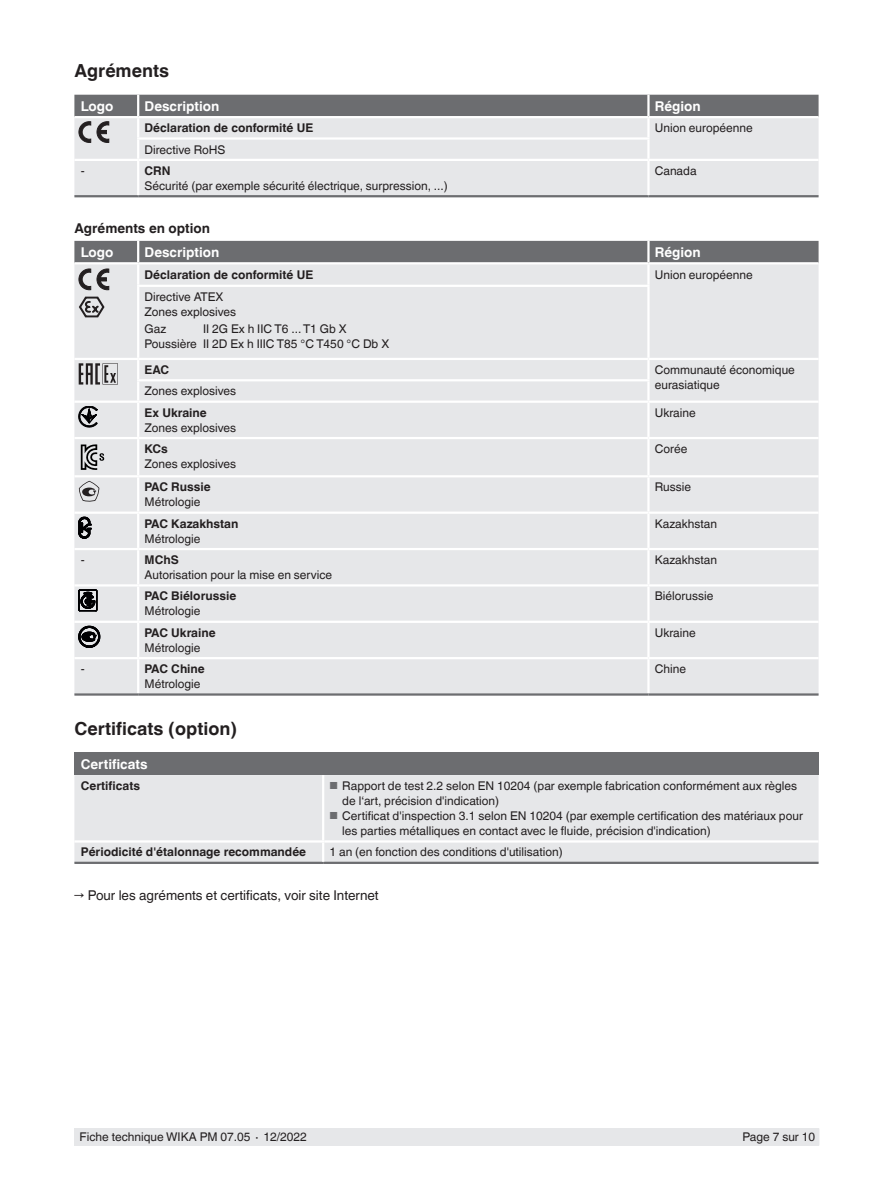
<style>
.page{position:relative;width:893px;height:1188px;background:#fff}
.page>*{position:absolute;margin:0;border:0;box-sizing:border-box;transform-origin:0 0}
.t1{font:700 18px "Helvetica World";color:#231f20}
.t2{font:700 13.5px "Helvetica World";color:#fff}
.t3{font:13.5px "Helvetica World";color:#231f20}
.t4{font:700 13.5px "Helvetica World";color:#231f20}
.t5{font:12px/15px "Helvetica World";color:#231f20}
.t6{font:700 12px "Helvetica World";color:#231f20}
.s1{font-size:10.2px;color:#6c6d70}
</style>
<div class="page">
<div style="left:75px;top:1128px;width:744px;height:17px;background:#e6e7e9"></div>
<div style="left:74px;top:161px;width:745px;height:34px;background:#e6e7e9"></div>
<hr style="left:74px;top:195px;width:64px;height:2px;background:#6c6d70">
<hr style="left:138px;top:195px;width:510px;height:2px;background:#6c6d70">
<hr style="left:648px;top:195px;width:171px;height:2px;background:#6c6d70">
<hr style="left:647px;top:161px;width:3px;height:34px;background:#fff">
<hr style="left:137px;top:161px;width:2px;height:34px;background:#fff">
<div style="left:74px;top:241px;width:745px;height:21px;background:#6c6d70"></div>
<div style="left:74px;top:264px;width:745px;height:429px;background:#e6e7e9"></div>
<hr style="left:138px;top:358px;width:510px;height:2px;background:#fff">
<hr style="left:137px;top:379px;width:513px;height:2px;background:#fff">
<hr style="left:138px;top:437px;width:510px;height:2px;background:#fff">
<hr style="left:138px;top:512px;width:510px;height:2px;background:#fff">
<hr style="left:137px;top:514px;width:2px;height:34px;background:#fff">
<hr style="left:647px;top:514px;width:3px;height:34px;background:#fff">
<hr style="left:137px;top:587px;width:2px;height:34px;background:#fff">
<hr style="left:647px;top:587px;width:3px;height:34px;background:#fff">
<hr style="left:647px;top:403px;width:3px;height:34px;background:#fff">
<hr style="left:138px;top:621px;width:510px;height:2px;background:#fff">
<hr style="left:137px;top:623px;width:2px;height:34px;background:#fff">
<hr style="left:648px;top:621px;width:171px;height:2px;background:#fff">
<hr style="left:647px;top:623px;width:3px;height:34px;background:#fff">
<hr style="left:137px;top:403px;width:2px;height:34px;background:#fff">
<hr style="left:74px;top:621px;width:64px;height:2px;background:#fff">
<hr style="left:74px;top:401px;width:64px;height:2px;background:#fff">
<hr style="left:138px;top:401px;width:510px;height:2px;background:#fff">
<hr style="left:648px;top:401px;width:171px;height:2px;background:#fff">
<hr style="left:74px;top:475px;width:64px;height:2px;background:#fff">
<hr style="left:138px;top:475px;width:510px;height:2px;background:#fff">
<hr style="left:648px;top:475px;width:171px;height:2px;background:#fff">
<hr style="left:74px;top:584px;width:64px;height:3px;background:#fff">
<hr style="left:138px;top:584px;width:510px;height:3px;background:#fff">
<hr style="left:648px;top:584px;width:171px;height:3px;background:#fff">
<hr style="left:74px;top:657px;width:64px;height:2px;background:#fff">
<hr style="left:138px;top:657px;width:510px;height:2px;background:#fff">
<hr style="left:648px;top:657px;width:171px;height:2px;background:#fff">
<hr style="left:74px;top:548px;width:64px;height:2px;background:#fff">
<hr style="left:138px;top:548px;width:510px;height:2px;background:#fff">
<hr style="left:137px;top:550px;width:2px;height:34px;background:#fff">
<hr style="left:648px;top:548px;width:171px;height:2px;background:#fff">
<hr style="left:647px;top:550px;width:3px;height:34px;background:#fff">
<hr style="left:137px;top:659px;width:2px;height:34px;background:#fff">
<hr style="left:647px;top:659px;width:3px;height:34px;background:#fff">
<hr style="left:74px;top:437px;width:64px;height:2px;background:#fff">
<hr style="left:137px;top:439px;width:2px;height:36px;background:#fff">
<hr style="left:74px;top:512px;width:64px;height:2px;background:#fff">
<hr style="left:648px;top:437px;width:171px;height:2px;background:#fff">
<hr style="left:647px;top:439px;width:3px;height:36px;background:#fff">
<hr style="left:648px;top:512px;width:171px;height:2px;background:#fff">
<hr style="left:137px;top:264px;width:2px;height:21px;background:#fff">
<hr style="left:137px;top:287px;width:2px;height:71px;background:#fff">
<hr style="left:647px;top:264px;width:3px;height:21px;background:#fff">
<hr style="left:647px;top:287px;width:3px;height:71px;background:#fff">
<hr style="left:74px;top:358px;width:64px;height:2px;background:#fff">
<svg style="left:137px;top:360px;width:2px;height:19px"></svg>
<hr style="left:137px;top:381px;width:2px;height:20px;background:#fff">
<hr style="left:648px;top:358px;width:171px;height:2px;background:#fff">
<hr style="left:647px;top:360px;width:3px;height:19px;background:#fff">
<hr style="left:647px;top:381px;width:3px;height:20px;background:#fff">
<hr style="left:74px;top:693px;width:64px;height:3px;background:#6c6d70">
<hr style="left:138px;top:693px;width:510px;height:3px;background:#6c6d70">
<hr style="left:648px;top:693px;width:171px;height:3px;background:#6c6d70">
<hr style="left:137px;top:241px;width:2px;height:21px;background:#fff">
<hr style="left:647px;top:241px;width:3px;height:21px;background:#fff">
<hr style="left:137px;top:285px;width:513px;height:2px;background:#fff">
<hr style="left:647px;top:477px;width:3px;height:35px;background:#fff">
<hr style="left:137px;top:477px;width:2px;height:35px;background:#fff">
<svg style="left:81px;top:444px;width:23px;height:26px"></svg>
<div style="left:74px;top:753px;width:745px;height:22px;background:#6c6d70"></div>
<div style="left:74px;top:775px;width:745px;height:87px;background:#e6e7e9"></div>
<hr style="left:322px;top:775px;width:2px;height:65px;background:#fff">
<hr style="left:74px;top:862px;width:249px;height:2px;background:#6c6d70">
<hr style="left:323px;top:862px;width:496px;height:2px;background:#6c6d70">
<hr style="left:74px;top:840px;width:250px;height:3px;background:#fff">
<hr style="left:324px;top:840px;width:495px;height:3px;background:#fff">
<svg style="left:322px;top:843px;width:2px;height:19px"></svg>
<svg style="left:74px;top:95px;width:745px;height:64px;background:#bebfc1"></svg>
<svg style="left:79px;top:269px;width:12px;height:21px"></svg>
<svg style="left:97px;top:269px;width:12px;height:21px"></svg>
<svg style="left:79px;top:296px;width:26px;height:22px"></svg>
<svg style="left:79px;top:363px;width:39px;height:22px"></svg>
<svg style="left:79px;top:406px;width:18px;height:21px"></svg>
<svg style="left:79px;top:481px;width:20px;height:21px"></svg>
<svg style="left:79px;top:517px;width:12px;height:21px"></svg>
<svg style="left:79px;top:590px;width:18px;height:21px"></svg>
<svg style="left:79px;top:626px;width:21px;height:21px"></svg>
<h1 class="t1" style="left:74px;top:60px;width:96px">Agréments</h1>
<p class="t2" style="left:81px;top:98px;width:34px">Logo</p>
<p class="t2" style="left:145px;top:98px;width:76px">Description</p>
<p class="t2" style="left:655px;top:98px;width:47px">Région</p>
<p class="t6" style="left:145px;top:121px;width:170px">Déclaration de conformité UE</p>
<p class="t5" style="left:655px;top:120px;width:99px">Union européenne</p>
<p class="t5" style="left:145px;top:142px;width:82px">Directive RoHS</p>
<p class="t5" style="left:81px;top:163px;width:5px">-</p>
<p class="t6" style="left:145px;top:164px;width:27px">CRN</p>
<p class="t5" style="left:145px;top:178px;width:305px">Sécurité (par exemple sécurité électrique, surpression, ...)</p>
<p class="t5" style="left:655px;top:163px;width:43px">Canada</p>
<p class="t4" style="left:74px;top:221px;width:137px">Agréments en option</p>
<p class="t2" style="left:81px;top:244px;width:34px">Logo</p>
<p class="t2" style="left:145px;top:244px;width:76px">Description</p>
<p class="t2" style="left:655px;top:244px;width:47px">Région</p>
<p class="t6" style="left:145px;top:268px;width:170px">Déclaration de conformité UE</p>
<p class="t5" style="left:655px;top:268px;width:99px">Union européenne</p>
<p class="t5" style="left:145px;top:289px;width:93px">Directive ATEX<br>Zones explosives</p>
<p class="t5" style="left:145px;top:322px;width:23px">Gaz</p>
<p class="t5" style="left:145px;top:322px;width:246px;text-indent:58px">II 2G Ex h IIC T6 ... T1 Gb X<br>Poussière II 2D Ex h IIIC T85 °C T450 °C Db X</p>
<p class="t6" style="left:145px;top:363px;width:26px">EAC</p>
<p class="t5" style="left:655px;top:362px;width:142px">Communauté économique eurasiatique</p>
<p class="t5" style="left:145px;top:384px;width:93px">Zones explosives</p>
<p class="t6" style="left:145px;top:406px;width:64px">Ex Ukraine</p>
<p class="t5" style="left:145px;top:420px;width:93px">Zones explosives</p>
<p class="t5" style="left:655px;top:405px;width:42px">Ukraine</p>
<p class="t6" style="left:145px;top:442px;width:25px">KCs</p>
<p class="t5" style="left:145px;top:456px;width:93px">Zones explosives</p>
<p class="t5" style="left:655px;top:441px;width:34px">Corée</p>
<p class="t6" style="left:145px;top:480px;width:68px">PAC Russie</p>
<p class="t5" style="left:145px;top:495px;width:58px">Métrologie</p>
<p class="t5" style="left:655px;top:480px;width:38px">Russie</p>
<p class="t6" style="left:145px;top:517px;width:95px">PAC Kazakhstan</p>
<p class="t5" style="left:145px;top:531px;width:58px">Métrologie</p>
<p class="t5" style="left:655px;top:516px;width:64px">Kazakhstan</p>
<p class="t5" style="left:81px;top:552px;width:5px">-</p>
<p class="t6" style="left:145px;top:553px;width:36px">MChS</p>
<p class="t5" style="left:145px;top:567px;width:189px">Autorisation pour la mise en service</p>
<p class="t5" style="left:655px;top:552px;width:64px">Kazakhstan</p>
<p class="t6" style="left:145px;top:589px;width:93px">PAC Biélorussie</p>
<p class="t5" style="left:145px;top:604px;width:58px">Métrologie</p>
<p class="t5" style="left:655px;top:589px;width:60px">Biélorussie</p>
<p class="t6" style="left:145px;top:626px;width:73px">PAC Ukraine</p>
<p class="t5" style="left:145px;top:640px;width:58px">Métrologie</p>
<p class="t5" style="left:655px;top:625px;width:42px">Ukraine</p>
<p class="t5" style="left:81px;top:662px;width:5px">-</p>
<p class="t6" style="left:145px;top:662px;width:62px">PAC Chine</p>
<p class="t5" style="left:145px;top:677px;width:58px">Métrologie</p>
<p class="t5" style="left:655px;top:662px;width:33px">Chine</p>
<h1 class="t1" style="left:74px;top:718px;width:164px">Certificats (option)</h1>
<p class="t2" style="left:81px;top:756px;width:68px">Certificats</p>
<p class="t6" style="left:81px;top:779px;width:61px">Certificats</p>
<p class="t5" style="left:342px;top:778px;width:456px;text-indent:-13px"><span class="s1">■</span> Rapport de test 2.2 selon EN 10204 (par exemple fabrication conformément aux règles de l‘art, précision d'indication)</p>
<p class="t5" style="left:342px;top:808px;width:462px;text-indent:-13px"><span class="s1">■</span> Certificat d'inspection 3.1 selon EN 10204 (par exemple certification des matériaux pour les parties métalliques en contact avec le fluide, précision d'indication)</p>
<p class="t6" style="left:81px;top:845px;width:227px">Périodicité d'étalonnage recommandée</p>
<p class="t5" style="left:330px;top:845px;width:235px">1 an (en fonction des conditions d'utilisation)</p>
<p class="t3" style="left:74px;top:887px;width:306px">→ Pour les agréments et certificats, voir site Internet</p>
<p class="t5" style="left:80px;top:1130px;width:229px">Fiche technique WIKA PM 07.05 ∙ 12/2022</p>
<p class="t5" style="left:743px;top:1130px;width:74px">Page 7 sur 10</p>
</div>
